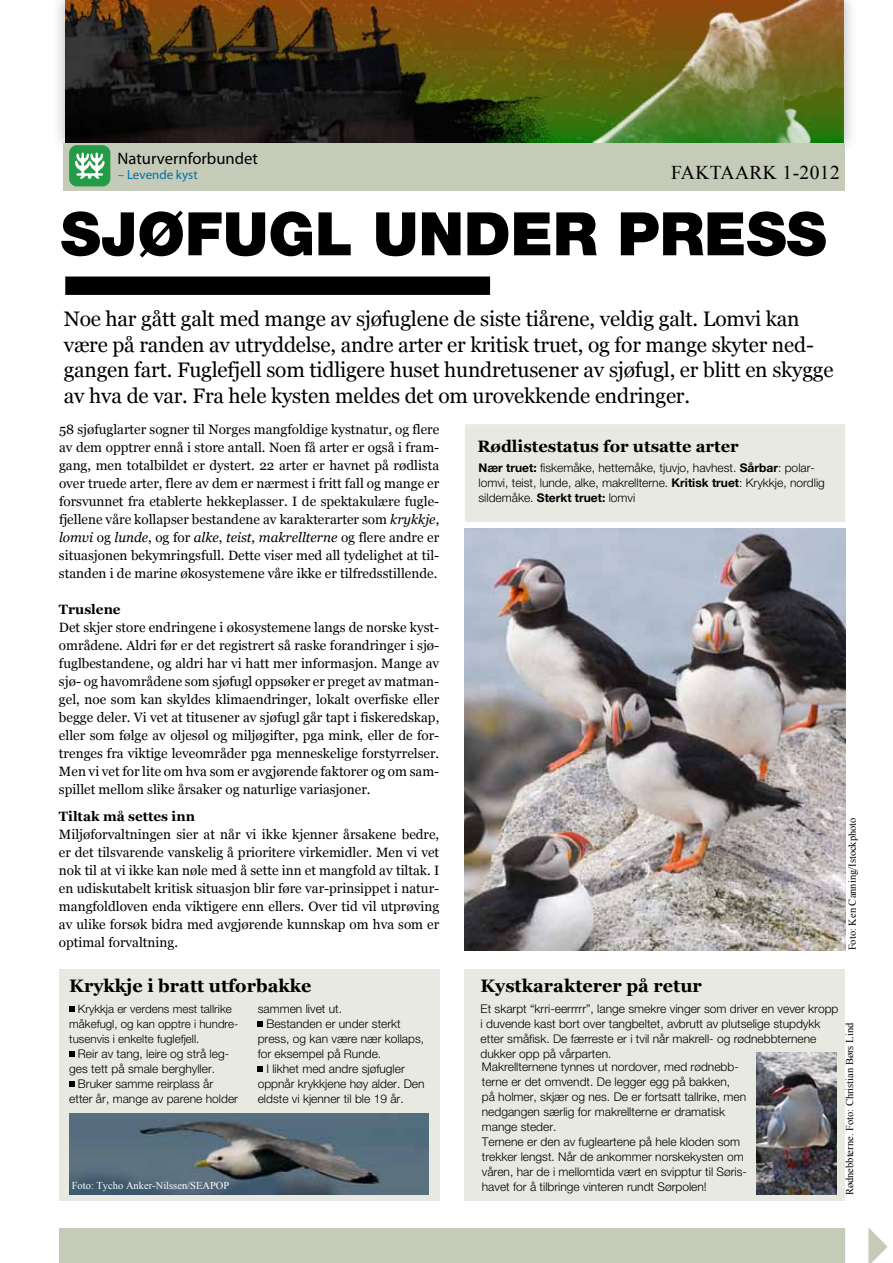
<style>
.page{position:relative;width:893px;height:1263px;background:#fff}
.page>*{position:absolute;margin:0;border:0;box-sizing:border-box;transform-origin:0 0}
.t1{font:900 60px "Helvetica Neue LT Std";color:#000}
.t2{font:21px/25.5px "Georgia";letter-spacing:-.01em;color:#000}
.t3{font:19.5px "Times New Roman";letter-spacing:.02em;color:#000}
.t4{font:700 18px "Georgia";color:#000}
.t5{font:700 16.65px "Helvetica Neue";color:#000}
.t6{font:700 16.5px "Georgia";color:#000}
.t7{font:13.5px/18px "Georgia";color:#000;text-align:justify}
.t8{font:700 13.5px "Georgia";color:#000}
.t9{font:italic 300 13.05px "Helvetica Neue";color:#0071a6}
.t10{font:300 12px/15px "Helvetica Neue LT Pro";color:#000}
.t11{font:300 11.55px/15px "Helvetica Neue LT Pro";color:#000}
.t12{font:10.5px "Times New Roman";color:#000}
.t13{font:10.5px "Times New Roman";color:#fff}
.s1{font-style:italic}
.s2{font-weight:700}
</style>
<div class="page">
<div style="left:51px;top:0;width:806px;height:157px;background:#57514d;opacity:.5"></div>
<img style="left:66px;top:0;width:777px;height:143px">
<div style="left:59px;top:1229px;width:786px;height:34px;background:#c5cbb8"></div>
<div style="left:65px;top:276px;width:425px;height:19px;background:#000"></div>
<div style="left:64px;top:143px;width:781px;height:48px;background:#c5cbb8"></div>
<svg style="left:66px;top:137px;width:211px;height:50px"></svg>
<div style="left:59px;top:969px;width:380px;height:232px;background:#e8eae1"></div>
<svg style="left:69px;top:1006px;width:6px;height:5px"></svg>
<svg style="left:69px;top:1051px;width:6px;height:5px"></svg>
<svg style="left:69px;top:1081px;width:6px;height:5px"></svg>
<svg style="left:258px;top:1021px;width:5px;height:5px"></svg>
<svg style="left:258px;top:1066px;width:5px;height:5px"></svg>
<div style="left:465px;top:969px;width:380px;height:232px;background:#e8eae1"></div>
<img style="left:465px;top:528px;width:380px;height:422px">
<div style="left:465px;top:424px;width:380px;height:98px;background:#e8eae1"></div>
<img style="left:69px;top:1113px;width:359px;height:82px">
<img style="left:756px;top:1052px;width:81px;height:142px">
<svg style="left:841px;top:1227px;width:47px;height:36px"></svg>
<div style="left:846px;top:1223px;width:22px;height:40px;background:#fff"></div>
<div style="left:845px;top:1223px;width:23px;height:40px;border:2px solid #fff"></div>
<p class="t5" style="left:118px;top:148px;width:142px">Naturvernforbundet</p>
<p class="t9" style="left:118px;top:166px;width:81px">– Levende kyst</p>
<h3 class="t3" style="left:671px;top:160px;width:170px">Faktaark 1-2012</h3>
<h1 class="t1" style="left:61px;top:198px;width:727px">SJØFUGL UNDER PRESS</h1>
<p class="t2" style="left:64px;top:307px;width:771px">Noe har gått galt med mange av sjøfuglene de siste tiårene, veldig galt. Lomvi kan være på randen av utryddelse, andre arter er kritisk truet, og for mange skyter ned&shy;gangen fart. Fuglefjell som tidligere huset hundretusener av sjøfugl, er blitt en skygge av hva de var. Fra hele kysten meldes det om urovekkende endringer.</p>
<p class="t7" style="left:59px;top:421px;width:382px">58 sjøfuglarter sogner til Norges mangfoldige kystnatur, og flere av dem opptrer ennå i store antall. Noen få arter er også i fram&shy;gang, men totalbildet er dystert. 22 arter er havnet på rødlista over truede arter, flere av dem er nærmest i fritt fall og mange er forsvunnet fra etablerte hekkeplasser. I de spektakulære fugle&shy;fjellene våre kollapser bestandene av karakterarter som <span class="s1">krykkje</span>, <span class="s1">lomvi</span> og <span class="s1">lunde</span>, og for <span class="s1">alke</span>, <span class="s1">teist</span>, <span class="s1">makrellterne</span> og flere andre er situasjonen bekymringsfull. Dette viser med all tydelighet at til&shy;standen i de marine økosystemene våre ikke er tilfredsstillende.</p>
<p class="t8" style="left:59px;top:601px;width:63px">Truslene</p>
<p class="t7" style="left:59px;top:619px;width:382px">Det skjer store endringene i økosystemene langs de norske kyst&shy;områdene. Aldri før er det registrert så raske forandringer i sjø&shy;fuglbestandene, og aldri har vi hatt mer informasjon. Mange av sjø- og havområdene som sjøfugl oppsøker er preget av matman&shy;gel, noe som kan skyldes klimaendringer, lokalt overfiske eller begge deler. Vi vet at titusener av sjøfugl går tapt i fiskeredskap, eller som følge av oljesøl og miljøgifter, pga mink, eller de for&shy;trenges fra viktige leveområder pga menneskelige forstyrrelser.<br>Men vi vet for lite om hva som er avgjørende faktorer og om sam&shy;spillet mellom slike årsaker og naturlige variasjoner.</p>
<p class="t8" style="left:59px;top:808px;width:138px">Tiltak må settes inn</p>
<p class="t7" style="left:59px;top:826px;width:382px">Miljøforvaltningen sier at når vi ikke kjenner årsakene bedre, er det tilsvarende vanskelig å prioritere virkemidler. Men vi vet nok til at vi ikke kan nøle med å sette inn et mangfold av tiltak. I en udiskutabelt kritisk situasjon blir føre var-prinsippet i natur&shy;mangfoldloven enda viktigere enn ellers. Over tid vil utprøving av ulike forsøk bidra med avgjørende kunnskap om hva som er optimal forvaltning.</p>
<p class="t6" style="left:477px;top:436px;width:263px">Rødlistestatus for utsatte arter</p>
<p class="t10" style="left:478px;top:460px;width:348px"><span class="s2">Nær truet:</span> fiskemåke, hettemåke, tjuvjo, havhest. <span class="s2">Sårbar</span>: polar&shy;lomvi, teist, lunde, alke, makrellterne. <span class="s2">Kritisk truet</span>: Krykkje, nordlig sildemåke. <span class="s2">Sterkt truet:</span> lomvi</p>
<p class="t12" style="left:845px;top:950px;width:135px;rotate:-90deg">Foto: Ken Canning/Istockphoto</p>
<h3 class="t4" style="left:69px;top:974px;width:244px">Krykkje i bratt utforbakke</h3>
<p class="t11" style="left:69px;top:1001px;width:171px;text-indent:9px">Krykkja er verdens mest tallrike måkefugl, og kan opptre i hundre&shy;tusenvis i enkelte fuglefjell.</p>
<p class="t10" style="left:69px;top:1045px;width:161px;text-indent:9px">Reir av tang, leire og strå leg&shy;ges tett på smale berghyller.</p>
<p class="t10" style="left:69px;top:1075px;width:170px;text-indent:9px">Bruker samme reirplass år etter år, mange av parene holder</p>
<p class="t10" style="left:258px;top:1000px;width:86px">sammen livet ut.</p>
<p class="t10" style="left:266px;top:1015px;width:136px">Bestanden er under sterkt</p>
<p class="t10" style="left:258px;top:1030px;width:168px">press, og kan være nær kollaps,</p>
<p class="t10" style="left:258px;top:1045px;width:125px">for eksempel på Runde.</p>
<p class="t10" style="left:266px;top:1060px;width:140px">I likhet med andre sjøfugler</p>
<p class="t10" style="left:258px;top:1075px;width:168px">oppnår krykkjene høy alder. Den</p>
<p class="t10" style="left:258px;top:1090px;width:148px">eldste vi kjenner til ble 19 år.</p>
<p class="t13" style="left:72px;top:1178px;width:159px">Foto: Tycho Anker-Nilssen/SEAPOP</p>
<h3 class="t4" style="left:481px;top:974px;width:223px">Kystkarakterer på retur</h3>
<p class="t10" style="left:481px;top:1000px;width:359px">Et skarpt “krri-eerrrrr”, lange smekre vinger som driver en vever kropp i duvende kast bort over tangbeltet, avbrutt av plutselige stupdykk etter småfisk. De færreste er i tvil når makrell- og rødnebbternene dukker opp på vårparten.</p>
<p class="t12" style="left:842px;top:1195px;width:174px;rotate:-90deg">Rødnebbterne. Foto: Christian Børs Lind</p>
<p class="t10" style="left:482px;top:1059px;width:267px">Makrellternene tynnes ut nordover, med rødnebb&shy;terne er det omvendt. De legger egg på bakken,<br>på holmer, skjær og nes. De er fortsatt tallrike, men nedgangen særlig for makrellterne er dramatisk mange steder.<br>Ternene er den av fugleartene på hele kloden som trekker lengst. Når de ankommer norskekysten om våren, har de i mellomtida vært en svipptur til Søris&shy;havet for å tilbringe vinteren rundt Sørpolen!</p>
</div>
